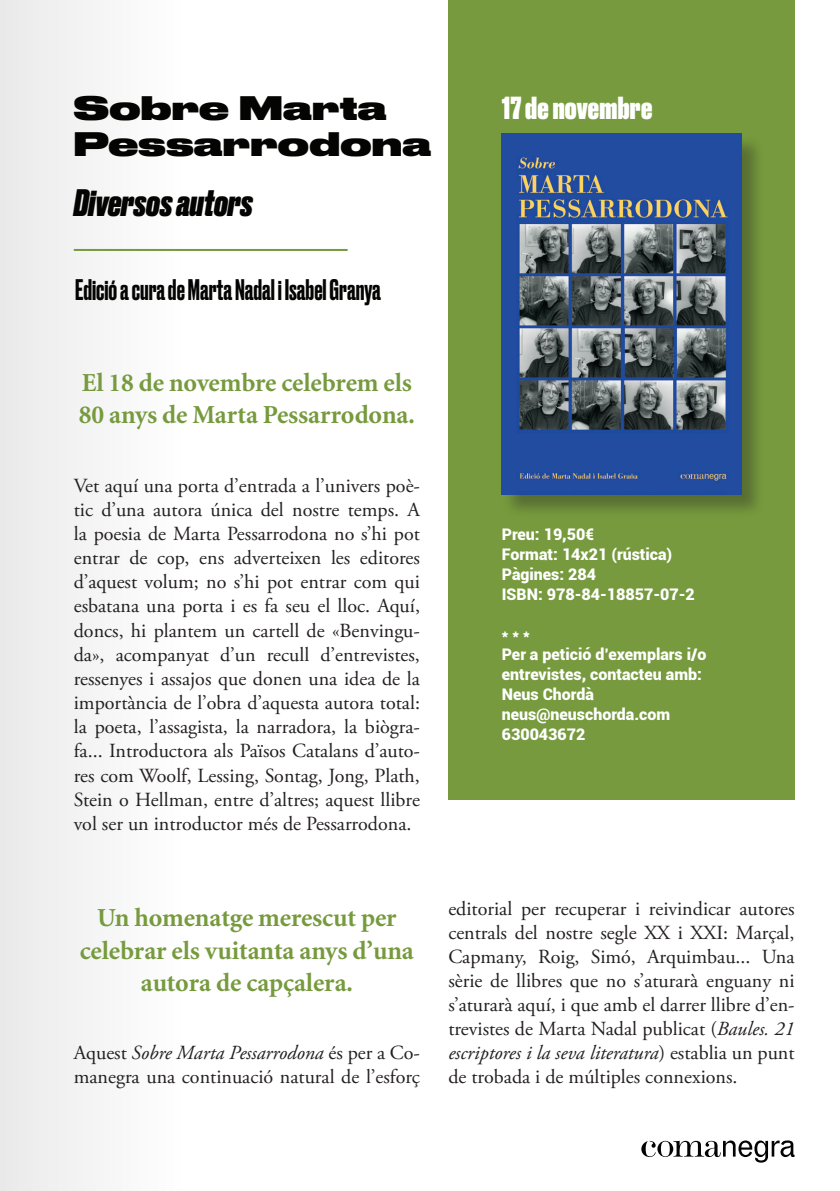
<style>
.page{position:relative;width:840px;height:1191px;background:#fff}
.page>*{position:absolute;margin:0;border:0;box-sizing:border-box;transform-origin:0 0}
.t1{font:italic 800 36px "Druk";color:#040503}
.t2{font:800 32px/36px "Druk Wide";letter-spacing:.01em;color:#040503}
.t3{font:800 30px "Druk";letter-spacing:.01em;color:#fff}
.t4{font:500 28px "Druk";color:#040503}
.t5{font:700 26px/32.2px "Minion";letter-spacing:-.005em;color:#769a3d}
.t6{font:20px/24.2px "Adobe Garamond Pro";color:#231f20;text-align:justify}
.t7{font:900 16px/20px "Roboto";color:#fff}
.s1{font-style:italic}
</style>
<div class="page">
<div style="left:0;top:0;width:181px;height:1191px;background:#f4f4f4"></div>
<svg style="left:641px;top:1140px;width:153px;height:22px"></svg>
<div style="left:448px;top:0;width:346px;height:799px;background:#769a3d"></div>
<div style="left:502px;top:135px;width:262px;height:383px;background:#231f20;opacity:.35"></div>
<img style="left:501px;top:134px;width:240px;height:360px">
<hr style="left:74px;top:249px;width:273px;height:2px;background:#769a3d">
<h2 class="t2" style="left:74px;top:88px;width:358px">Sobre Marta<br>Pessarrodona</h2>
<h1 class="t1" style="left:74px;top:178px;width:180px">Diversos autors</h1>
<h3 class="t4" style="left:75px;top:270px;width:307px">Edició a cura de Marta Nadal i Isabel Granya</h3>
<h3 class="t5" style="left:79px;top:367px;width:337px">El 18 de novembre celebrem els<br>80 anys de Marta Pessarrodona.</h3>
<p class="t6" style="left:74px;top:474px;width:347px">Vet aquí una porta d’entrada a l’univers poè&shy;tic d’una autora única del nostre temps. A la poesia de Marta Pessarrodona no s’hi pot entrar de cop, ens adverteixen les editores d’aquest volum; no s’hi pot entrar com qui esbatana una porta i es fa seu el lloc. Aquí, doncs, hi plantem un cartell de «Benvingu&shy;da», acompanyat d’un recull d’entrevistes, ressenyes i assajos que donen una idea de la importància de l’obra d’aquesta autora total: la poeta, l’assagista, la narradora, la biògra&shy;fa... Introductora als Països Catalans d’auto&shy;res com Woolf, Lessing, Sontag, Jong, Plath, Stein o Hellman, entre d’altres; aquest llibre vol ser un introductor més de Pessarrodona.</p>
<h3 class="t3" style="left:501px;top:87px;width:152px">17 de novembre</h3>
<p class="t7" style="left:501px;top:523px;width:194px">Preu: 19,50€<br>Format: 14x21 (rústica)<br>Pàgines: 284<br>ISBN: 978-84-18857-07-2</p>
<p class="t7" style="left:501px;top:623px;width:206px">* * *<br>Per a petició d’exemplars i/o entrevistes, contacteu amb:<br>Neus Chordà neus@neuschorda.com<br>630043672</p>
<h3 class="t5" style="left:80px;top:902px;width:335px;text-align:center">Un homenatge merescut per celebrar els vuitanta anys d’una autora de capçalera.</h3>
<p class="t6" style="left:74px;top:1041px;width:347px">Aquest <span class="s1">Sobre Marta Pessarrodona</span> és per a Co&shy;manegra una continuació natural de l’esforç</p>
<p class="t6" style="left:448px;top:897px;width:347px">editorial per recuperar i reivindicar autores centrals del nostre segle XX i XXI: Marçal, Capmany, Roig, Simó, Arquimbau... Una sèrie de llibres que no s’aturarà enguany ni s’aturarà aquí, i que amb el darrer llibre d’en&shy;trevistes de Marta Nadal publicat (<span class="s1">Baules. 21 escriptores i la seva literatura</span>) establia un punt de trobada i de múltiples connexions.</p>
</div>
